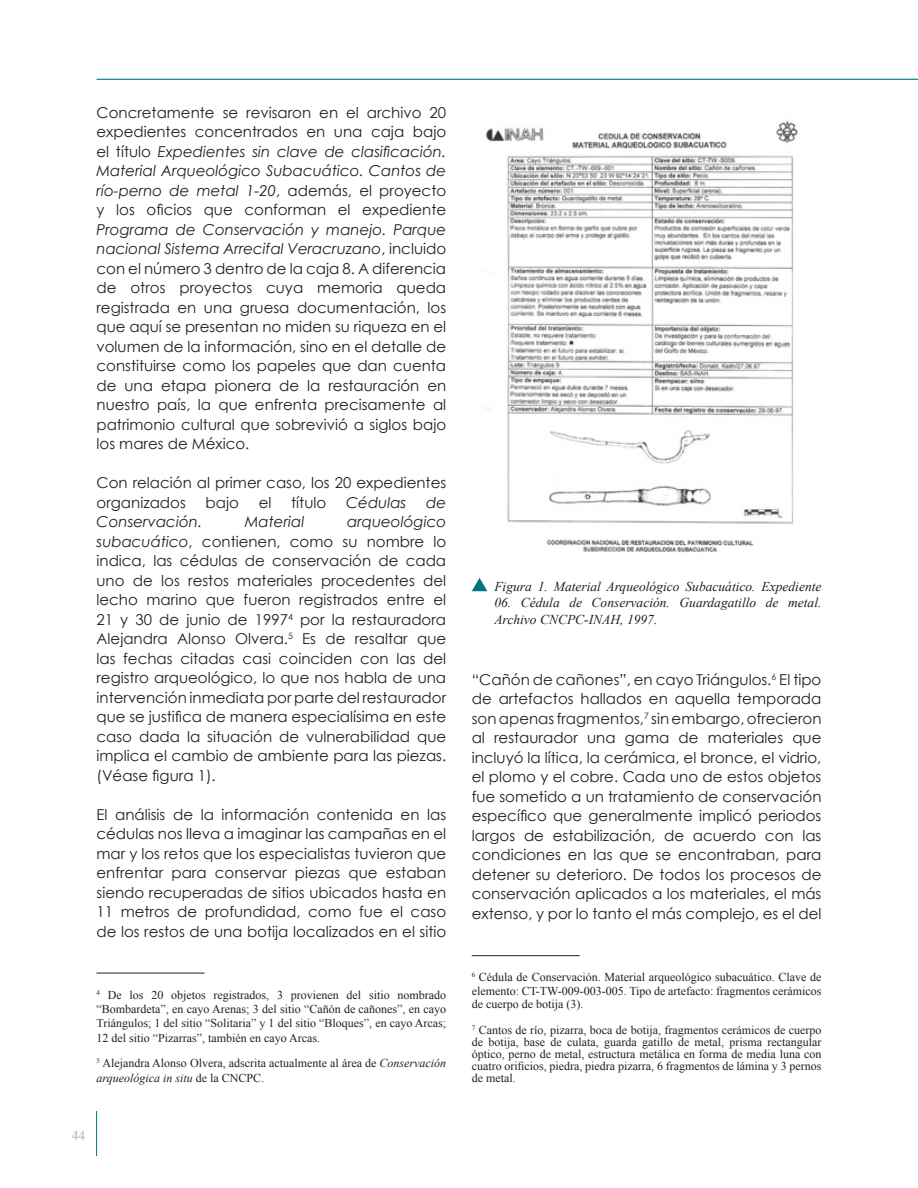
<style>
.page{position:relative;width:918px;height:1188px;background:#fff}
.page>*{position:absolute;margin:0;border:0;box-sizing:border-box;transform-origin:0 0}
.t1{font:15px/19.5px "Century Gothic";color:#231f20;text-align:justify}
.t2{font:italic 15px "Century Gothic";color:#231f20}
.pie_de_foto{font:italic 13.5px/16.2px "Times New Roman";color:#231f20}
.t3{font:13.5px "Times New Roman";color:#b1b2b4}
.t4{font:12px/14.4px "Times New Roman";color:#231f20;text-align:justify}
.s1{font-style:italic}
</style>
<div class="page">
<hr style="left:96px;top:1111px;width:1px;height:45px;background:#00767a">
<hr style="left:97px;top:79px;width:821px;height:1px;background:#00767a">
<hr style="left:97px;top:973px;width:108px;height:1px;background:#231f20">
<hr style="left:472px;top:955px;width:108px;height:1px;background:#231f20">
<img style="left:485px;top:120px;width:313px;height:432px">
<svg style="left:472px;top:578px;width:15px;height:13px"></svg>
<p class="t1" style="left:97px;top:102px;width:351px">Concretamente se revisaron en el archivo 20 expedientes concentrados en una caja bajo el título <span class="s1">Expedientes sin clave de clasificación.<br>Material Arqueológico Subacuático. Cantos de río-perno de metal 1-20</span>, además, el proyecto y los oficios que conforman el expediente <span class="s1">Programa de Conservación y manejo. Parque nacional Sistema Arrecifal Veracruzano</span>, incluido con el número 3 dentro de la caja 8. A diferencia de otros proyectos cuya memoria queda registrada en una gruesa documentación, los que aquí se presentan no miden su riqueza en el volumen de la información, sino en el detalle de constituirse como los papeles que dan cuenta de una etapa pionera de la restauración en nuestro país, la que enfrenta precisamente al patrimonio cultural que sobrevivió a siglos bajo los mares de México.</p>
<p class="t1" style="left:97px;top:473px;width:351px">Con relación al primer caso, los 20 expedientes organizados</p>
<p class="t1" style="left:206px;top:492px;width:35px">bajo</p>
<p class="t1" style="left:259px;top:492px;width:14px">el</p>
<p class="t1" style="left:291px;top:492px;width:37px">título</p>
<p class="t2" style="left:346px;top:493px;width:62px">Cédulas</p>
<p class="t2" style="left:426px;top:493px;width:22px">de</p>
<p class="t1" style="left:97px;top:512px;width:351px;text-indent:251px"><span class="s1">arqueológico subacuático</span>, contienen, como su nombre lo indica, las cédulas de conservación de cada uno de los restos materiales procedentes del lecho marino que fueron registrados entre el 21 y 30 de junio de 1997<sup>4</sup> por la restauradora Alejandra Alonso Olvera.<sup>5</sup> Es de resaltar que las fechas citadas casi coinciden con las del registro arqueológico, lo que nos habla de una intervención inmediata por parte del restaurador que se justifica de manera especialísima en este caso dada la situación de vulnerabilidad que implica el cambio de ambiente para las piezas. (Véase figura 1).</p>
<p class="t1" style="left:97px;top:804px;width:351px">El análisis de la información contenida en las cédulas nos lleva a imaginar las campañas en el mar y los retos que los especialistas tuvieron que enfrentar para conservar piezas que estaban siendo recuperadas de sitios ubicados hasta en 11 metros de profundidad, como fue el caso de los restos de una botija localizados en el sitio</p>
<p class="t2" style="left:97px;top:512px;width:107px">Conservación.</p>
<p class="t2" style="left:245px;top:512px;width:61px">Material</p>
<p class="t4" style="left:97px;top:987px;width:351px"><sup>4</sup> De los 20 objetos registrados, 3 provienen del sitio nombrado “Bombardeta”, en cayo Arenas; 3 del sitio “Cañón de cañones”, en cayo Triángulos; 1 del sitio “Solitaria” y 1 del sitio “Bloques”, en cayo Arcas; 12 del sitio “Pizarras”, también en cayo Arcas.</p>
<p class="t4" style="left:97px;top:1056px;width:351px"><sup>5</sup> Alejandra Alonso Olvera, adscrita actualmente al área de <span class="s1">Conservación arqueológica in situ</span> de la CNCPC.</p>
<p class="t3" style="left:72px;top:1126px;width:15px">44</p>
<p class="pie_de_foto" style="left:494px;top:578px;width:329px">Figura 1. Material Arqueológico Subacuático. Expediente</p>
<p class="pie_de_foto" style="left:494px;top:595px;width:329px">06. Cédula de Conservación. Guardagatillo de metal.<br>Archivo CNCPC-INAH, 1997.</p>
<p class="t1" style="left:472px;top:669px;width:351px">“Cañón de cañones”, en cayo Triángulos.<sup>6</sup> El tipo de artefactos hallados en aquella temporada son apenas fragmentos,<sup>7</sup> sin embargo, ofrecieron al restaurador una gama de materiales que incluyó la lítica, la cerámica, el bronce, el vidrio, el plomo y el cobre. Cada uno de estos objetos fue sometido a un tratamiento de conservación específico que generalmente implicó periodos largos de estabilización, de acuerdo con las condiciones en las que se encontraban, para detener su deterioro. De todos los procesos de conservación aplicados a los materiales, el más extenso, y por lo tanto el más complejo, es el del</p>
<p class="t4" style="left:472px;top:970px;width:351px;line-height:13.5px"><sup>6</sup> Cédula de Conservación. Material arqueológico subacuático. Clave de elemento: CT-TW-009-003-005. Tipo de artefacto: fragmentos cerámicos de cuerpo de botija (3).</p>
<p class="t4" style="left:472px;top:1024px;width:351px;line-height:12px"><sup>7</sup> Cantos de río, pizarra, boca de botija, fragmentos cerámicos de cuerpo de botija, base de culata, guarda gatillo de metal, prisma rectangular óptico, perno de metal, estructura metálica en forma de media luna con cuatro orificios, piedra, piedra pizarra, 6 fragmentos de lámina y 3 pernos de metal.</p>
</div>
